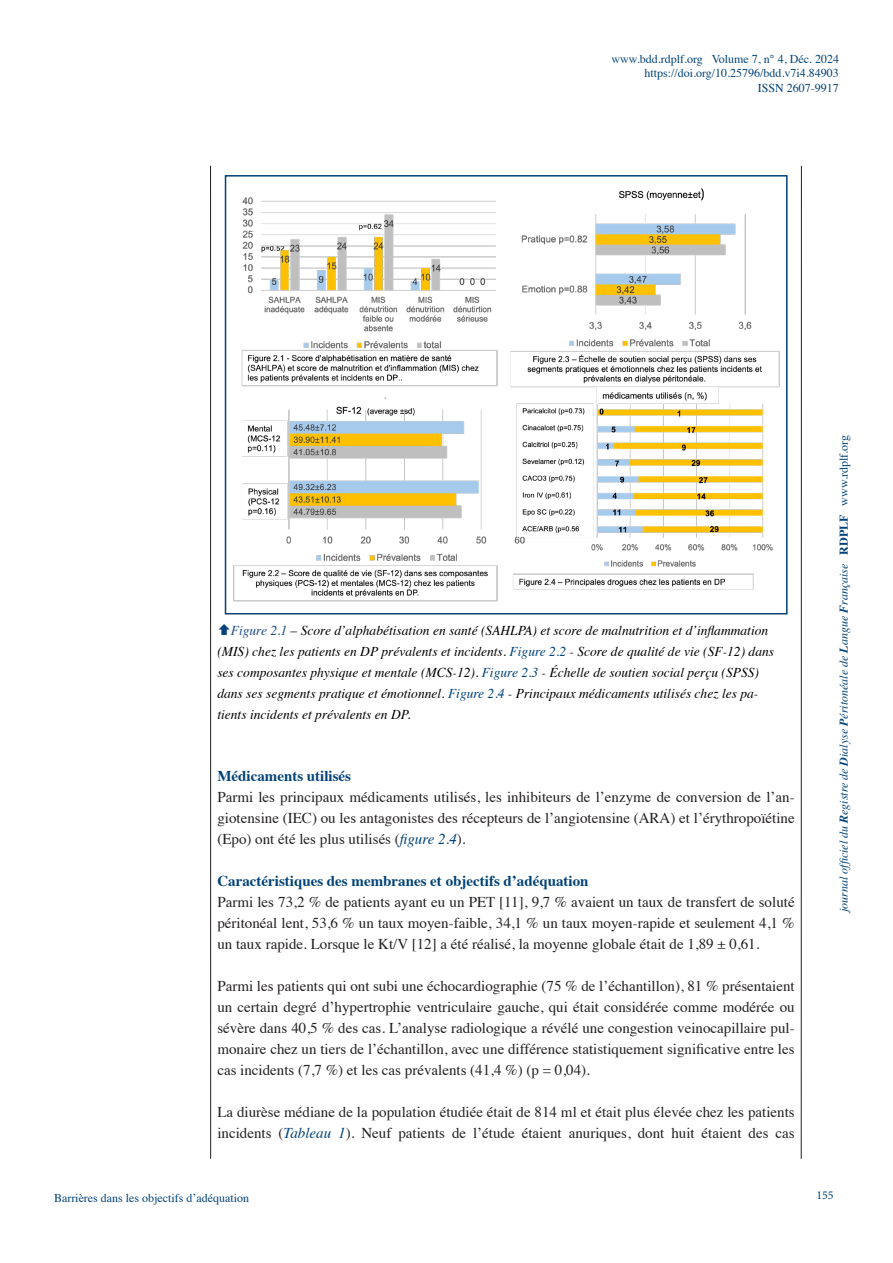
<style>
.page{position:relative;width:893px;height:1263px;background:#fff}
.page>*{position:absolute;margin:0;border:0;box-sizing:border-box;transform-origin:0 0}
.t1{font:15px/21px "Times";color:#231f20;text-align:justify}
.t2{font:700 15px "Times";color:#004279}
.t3{font:italic 13.5px/21px "Times";color:#000}
.t4{font:12px "Times";color:#004279}
.t5{font:italic 12px "Times";color:#004279}
.t6{font:12px "Minion Pro";color:#004279}
.s1{color:#204a87}
.s2{color:#004279}
.s3{font-style:italic;color:#004279}
.s4{font-weight:700}
.s5{font-weight:700;font-style:normal}
.s6{font-style:normal}
</style>
<div class="page">
<hr style="left:210px;top:166px;width:1px;height:993px;background:#231f20">
<hr style="left:801px;top:166px;width:1px;height:993px;background:#231f20">
<img style="left:234px;top:188px;width:546px;height:414px">
<div style="left:225px;top:175px;width:563px;height:439px;border:2px solid #004279"></div>
<p class="t4" style="left:612px;top:48px;width:229px">www.bdd.rdplf.org Volume 7, n° 4, Déc. 2024</p>
<p class="t4" style="left:644px;top:62px;width:196px">https://doi.org/10.25796/bdd.v7i4.84903</p>
<p class="t4" style="left:758px;top:77px;width:82px">ISSN 2607-9917</p>
<p class="t3" style="left:217px;top:619px;width:558px;text-indent:13px"><span class="s1">Figure 2.1</span> – Score d’alphabétisation en santé (SAHLPA) et score de malnutrition et d’inflammation (MIS) chez les patients en DP prévalents et incidents. <span class="s2">Figure 2.2</span> - Score de qualité de vie (SF-12) dans ses composantes physique et mentale (MCS-12). <span class="s2">Figure 2.3</span> - Échelle de soutien social perçu (SPSS) dans ses segments pratique et émotionnel. <span class="s2">Figure 2.4</span> - Principaux médicaments utilisés chez les pa&shy;tients incidents et prévalents en DP.</p>
<p class="t2" style="left:217px;top:761px;width:135px">Médicaments utilisés</p>
<p class="t1" style="left:217px;top:785px;width:579px">Parmi les principaux médicaments utilisés, les inhibiteurs de l’enzyme de conversion de l’an&shy;giotensine (IEC) ou les antagonistes des récepteurs de l’angiotensine (ARA) et l’érythropoïétine (Epo) ont été les plus utilisés (<span class="s3">figure 2.4</span>).</p>
<p class="t2" style="left:217px;top:866px;width:373px">Caractéristiques des membranes et objectifs d’adéquation</p>
<p class="t1" style="left:217px;top:890px;width:579px">Parmi les 73,2 % de patients ayant eu un PET [11], 9,7 % avaient un taux de transfert de soluté péritonéal lent, 53,6 % un taux moyen-faible, 34,1 % un taux moyen-rapide et seulement 4,1 % un taux rapide. Lorsque le Kt/V [12] a été réalisé, la moyenne globale était de 1,89 ± 0,61.</p>
<p class="t1" style="left:217px;top:974px;width:579px">Parmi les patients qui ont subi une échocardiographie (75 % de l’échantillon), 81 % présentaient un certain degré d’hypertrophie ventriculaire gauche, qui était considérée comme modérée ou sévère dans 40,5 % des cas. L’analyse radiologique a révélé une congestion veinocapillaire pul&shy;monaire chez un tiers de l’échantillon, avec une différence statistiquement significative entre les cas incidents (7,7 %) et les cas prévalents (41,4 %) (p = 0,04).</p>
<p class="t1" style="left:217px;top:1100px;width:579px">La diurèse médiane de la population étudiée était de 814 ml et était plus élevée chez les patients incidents (<span class="s3">Tableau 1</span>). Neuf patients de l’étude étaient anuriques, dont huit étaient des cas</p>
<p class="t4" style="left:54px;top:1187px;width:197px">Barrières dans les objectifs d’adéquation</p>
<p class="t5" style="left:833px;top:912px;width:478px;rotate:-90deg">journal officiel du <span class="s4">R</span>egistre de <span class="s4">D</span>ialyse <span class="s4">P</span>éritonéale de <span class="s4">L</span>angue <span class="s4">F</span>rançaise <span class="s5">RDPLF</span> <span class="s6">www.rdplf.org</span></p>
<p class="t6" style="left:816px;top:1187px;width:19px">155</p>
</div>
